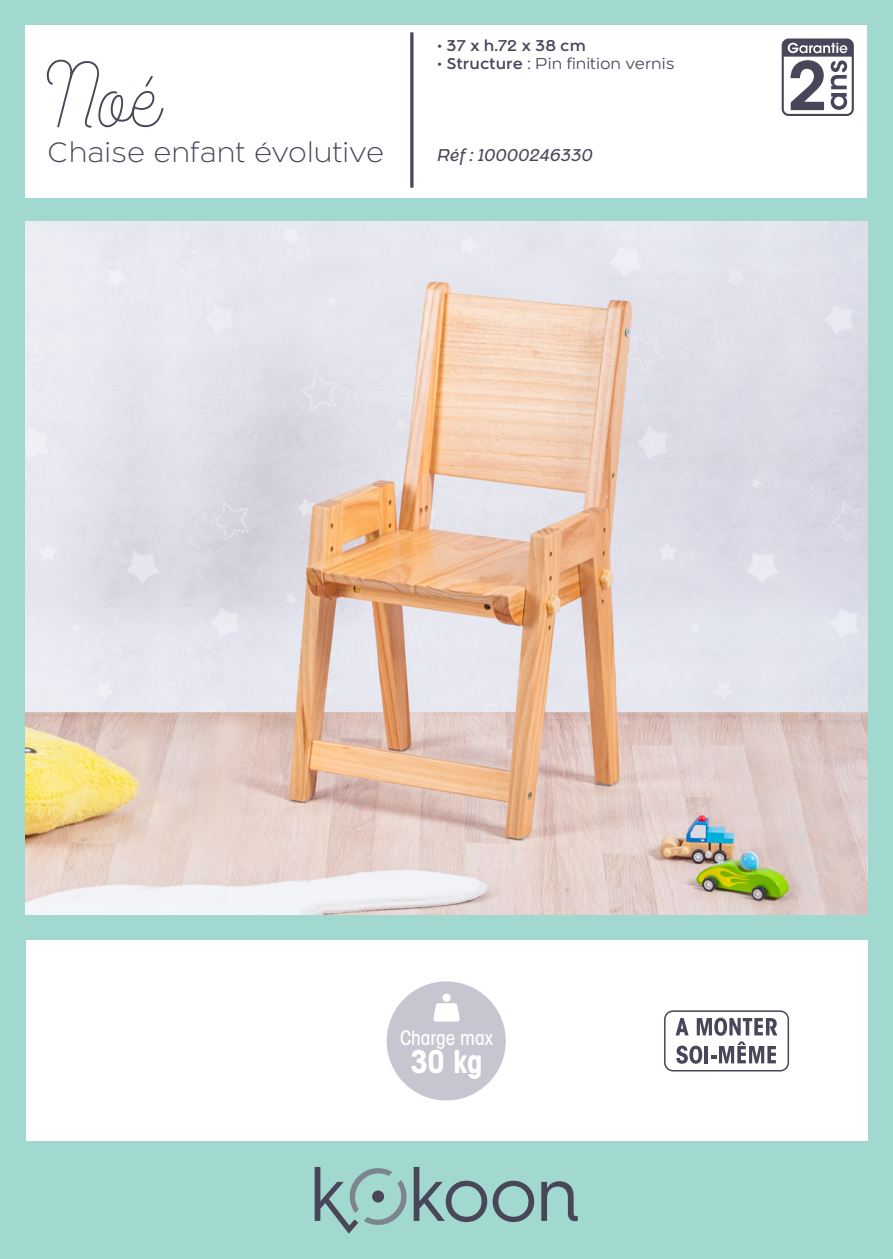
<style>
.page{position:relative;width:893px;height:1259px;background:#a1d8cf}
.page>*{position:absolute;margin:0;border:0;box-sizing:border-box;transform-origin:0 0}
.t1{font:300 99.6px "Bushcraft Pro";color:#494659}
.t2{font:700 condensed 30.9px "ITC Avant Garde Std";color:#fff}
.t3{font:29.4px "Geo Deco";color:#494659}
.t4{font:500 condensed 19.5px "ITC Avant Garde Std";color:#fff}
.t5{font:italic 500 18px "Geo Deco";color:#494659}
.t6{font:16.5px "Geo Deco";color:#494659}
.t7{font:600 16.5px "Geo Deco";color:#494659}
.s1{font-weight:400}
.s2{font-weight:600}
</style>
<div class="page">
<div style="left:26px;top:26px;width:841px;height:172px;background:#fff"></div>
<div style="left:26px;top:941px;width:841px;height:200px;background:#fff"></div>
<svg style="left:414px;top:1167px;width:73px;height:55px"></svg>
<svg style="left:493px;top:1180px;width:41px;height:42px"></svg>
<svg style="left:541px;top:1181px;width:37px;height:40px"></svg>
<svg style="left:315px;top:1167px;width:92px;height:66px"></svg>
<img style="left:26px;top:221px;width:841px;height:694px">
<div style="left:387px;top:981px;width:119px;height:119px;background:#c5c6cf;border-radius:50%"></div>
<svg style="left:433px;top:1003px;width:27px;height:18px"></svg>
<div style="left:442px;top:993px;width:9px;height:9px;background:#fff;border-radius:50%"></div>
<svg style="left:664px;top:1010px;width:125px;height:61px"></svg>
<hr style="left:410px;top:32px;width:3px;height:156px;background:#494659">
<svg style="left:782px;top:38px;width:72px;height:78px"></svg>
<p class="t1" style="left:48px;top:34px;width:115px">Noé</p>
<p class="t3" style="left:48px;top:134px;width:338px">Chaise enfant évolutive</p>
<p class="t7" style="left:438px;top:35px;width:150px"><span class="s1">•</span> 37 x h.72 x 38 cm</p>
<p class="t6" style="left:438px;top:53px;width:238px">• <span class="s2">Structure</span> : Pin finition vernis</p>
<p class="t5" style="left:438px;top:143px;width:157px">Réf : 10000246330</p>
<p class="t4" style="left:400px;top:1026px;width:95px">Charge max</p>
<p class="t2" style="left:410px;top:1042px;width:74px">30 kg</p>
</div>
